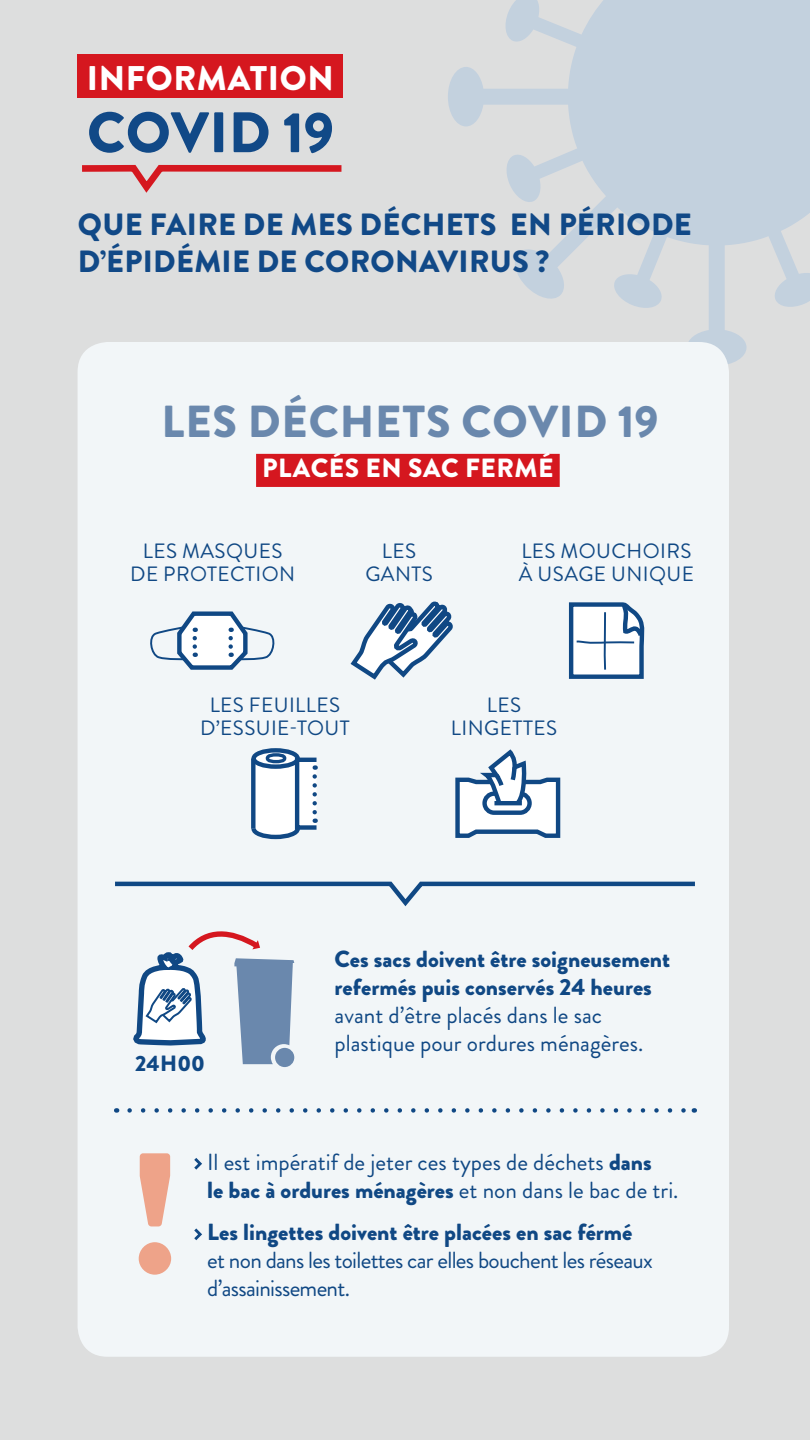
<style>
.page{position:relative;width:810px;height:1440px;background:#dddede}
.page>*{position:absolute;margin:0;border:0;box-sizing:border-box;transform-origin:0 0}
.t1{font:900 170.93px "Brandon Grotesque";color:#eea389}
.t2{font:900 57px "Brandon Grotesque";letter-spacing:.005em;color:#114987}
.t3{font:900 44.78px "Brandon Grotesque";letter-spacing:.02em;color:#6a88ad}
.t4{font:900 34.2px "Brandon Grotesque";letter-spacing:.02em;color:#fff}
.t5{font:900 30.67px/36.8px "Brandon Grotesque";letter-spacing:.01em;color:#114987}
.t6{font:900 26.33px "Brandon Grotesque";letter-spacing:.02em;color:#fff}
.t7{font:23.33px/28px "Brandon Grotesque";color:#104884}
.t8{font:900 23.33px/28px "Brandon Grotesque";color:#104884}
.t9{font:23.33px "Brandon Grotesque";letter-spacing:-.03em;color:#104884}
.t10{font:900 22.05px "Brandon Grotesque";letter-spacing:.005em;color:#104884}
.t11{font:20.7px/23.2px "Brandon Grotesque";letter-spacing:.02em;color:#104884;text-align:center}
.s1{font-weight:900}
</style>
<div class="page">
<svg style="left:448px;top:0;width:362px;height:364px;fill:#c3d1de"></svg>
<div style="left:78px;top:54px;width:265px;height:44px;background:#d5171f"></div>
<svg style="left:82px;top:164px;width:260px;height:29px"></svg>
<div style="left:78px;top:342px;width:651px;height:1015px;background:#f2f6f8;border-radius:30px"></div>
<div style="left:256px;top:454px;width:304px;height:33px;background:#d5171f"></div>
<div style="left:275px;top:1048px;width:19px;height:19px;background:#6a88ad;border-radius:50%"></div>
<svg style="left:133px;top:931px;width:161px;height:133px"></svg>
<svg style="left:194px;top:1158px;width:8px;height:12px"></svg>
<svg style="left:194px;top:1228px;width:8px;height:12px"></svg>
<svg style="left:115px;top:881px;width:580px;height:26px"></svg>
<svg style="left:455px;top:752px;width:106px;height:86px"></svg>
<div style="left:255px;top:760px;width:41px;height:68px;background:#fff"></div>
<svg style="left:254px;top:750px;width:44px;height:17px"></svg>
<div style="left:251px;top:748px;width:49px;height:21px;border:4px solid #104884;border-radius:50%"></div>
<svg style="left:251px;top:824px;width:49px;height:16px"></svg>
<div style="left:251px;top:758px;width:5px;height:71px;background:#104884"></div>
<div style="left:295px;top:758px;width:24px;height:72px;background:#fff;border:4px solid #104884"></div>
<svg style="left:267px;top:755px;width:18px;height:7px"></svg>
<div style="left:266px;top:753px;width:20px;height:10px;border:3px solid #104884;border-radius:50%"></div>
<svg style="left:313px;top:776px;width:4px;height:47px"></svg>
<svg style="left:150px;top:611px;width:125px;height:59px"></svg>
<svg style="left:350px;top:601px;width:103px;height:79px"></svg>
<svg style="left:568px;top:602px;width:77px;height:77px"></svg>
<svg style="left:130px;top:1108px;width:556px;height:5px"></svg>
<h3 class="t4" style="left:87px;top:54px;width:249px">INFORMATION</h3>
<h2 class="t2" style="left:87px;top:92px;width:249px">COVID 19</h2>
<h3 class="t5" style="left:78px;top:207px;width:616px">QUE FAIRE DE MES DÉCHETS EN PÉRIODE<br>D’ÉPIDÉMIE DE CORONAVIRUS ?</h3>
<h3 class="t3" style="left:162px;top:390px;width:499px">LES DÉCHETS COVID 19</h3>
<p class="t6" style="left:262px;top:450px;width:293px">PLACÉS EN SAC FERMÉ</p>
<p class="t11" style="left:130px;top:540px;width:167px">LES MASQUES<br>DE PROTECTION</p>
<p class="t11" style="left:365px;top:540px;width:69px">LES<br>GANTS</p>
<p class="t11" style="left:519px;top:540px;width:177px;text-align:left">LES MOUCHOIRS<br>À USAGE UNIQUE</p>
<p class="t11" style="left:200px;top:694px;width:151px">LES FEUILLES<br>D’ESSUIE-TOUT</p>
<p class="t11" style="left:451px;top:694px;width:108px">LES<br>LINGETTES</p>
<p class="t10" style="left:135px;top:1047px;width:71px">24H00</p>
<p class="t8" style="left:335px;top:945px;width:337px">Ces sacs doivent être soigneusement refermés puis conservés 24 heures</p>
<p class="t7" style="left:335px;top:1001px;width:310px">avant d’être placés dans le sac plastique pour ordures ménagères.</p>
<h1 class="t1" style="left:128px;top:1093px;width:55px">!</h1>
<p class="t7" style="left:207px;top:1148px;width:473px">Il est impératif de jeter ces types de déchets <span class="s1">dans<br>le bac à ordures ménagères</span> et non dans le bac de tri.</p>
<p class="t8" style="left:207px;top:1219px;width:427px">Les lingettes doivent être placées en sac férmé</p>
<p class="t9" style="left:207px;top:1244px;width:447px">et non dans les toilettes car elles bouchent les réseaux</p>
<p class="t9" style="left:207px;top:1272px;width:144px">d’assainissement.</p>
</div>
